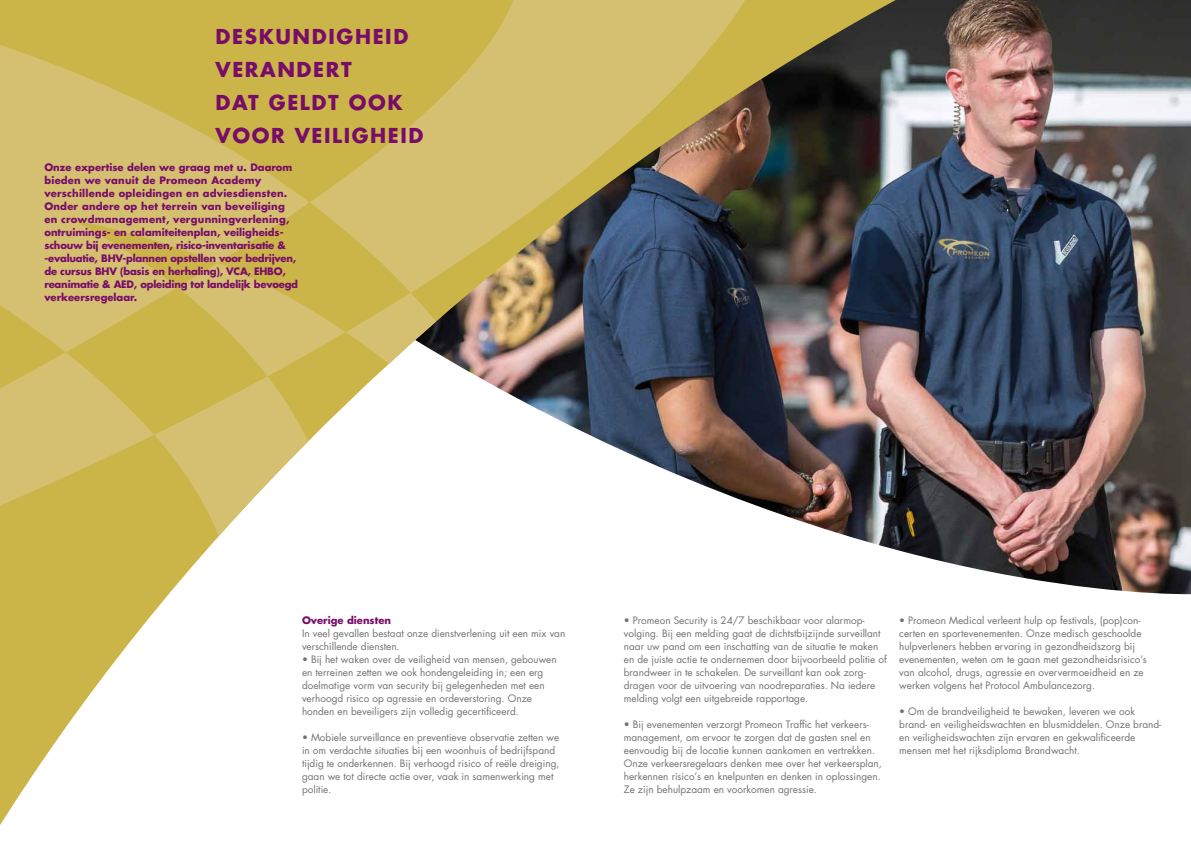
<style>
.page{position:relative;width:1191px;height:842px;background:#fff}
.page>*{position:absolute;margin:0;border:0;box-sizing:border-box;transform-origin:0 0}
.t1{font:700 20px/33px "Futura LT";letter-spacing:.08em;color:#780d69}
.t2{font:10px/13px "Futura LT";color:#707172}
.t3{font:700 10px/13px "Futura LT";letter-spacing:.02em;color:#780d69}
.t4{font:700 10px/13px "Futura LT";color:#780d69}
</style>
<div class="page">
<img style="left:985px;top:0;width:206px;height:594px">
<img style="left:154px;top:0;width:831px;height:571px">
<svg style="left:0;top:376px;width:400px;height:449px"></svg>
<svg style="left:0;top:293px;width:178px;height:59px;background:#d0ba5c"></svg>
<svg style="left:346px;top:293px;width:198px;height:218px"></svg>
<svg style="left:178px;top:293px;width:168px;height:83px;background:#d0b95b"></svg>
<svg style="left:0;top:352px;width:154px;height:165px;background:#d0ba5e"></svg>
<svg style="left:0;top:0;width:780px;height:293px;background:#bca85b"></svg>
<h1 class="t1" style="left:215px;top:20px;width:208px">Deskundigheid verandert<br>Dat geldt ook voor veiligheid</h1>
<p class="t3" style="left:44px;top:160px;width:253px">Onze expertise delen we graag met u. Daarom bieden we vanuit de Promeon Academy verschillende opleidingen en adviesdiensten.<br>Onder andere op het terrein van beveiliging en crowdmanagement, vergunningverlening, ontruimings- en calamiteitenplan, veiligheids&shy;schouw bij evenementen, risico-inventarisatie &amp; -evaluatie, BHV-plannen opstellen voor bedrijven, de cursus BHV (basis en herhaling), VCA</p>
<p class="t4" style="left:44px;top:264px;width:255px;text-indent:203px">, EH BO, reanimatie &amp; AE D, opleiding tot landelijk bevoegd verkeersregelaar.</p>
<p class="t4" style="left:302px;top:614px;width:91px">Overige diensten</p>
<p class="t2" style="left:302px;top:627px;width:265px">In veel gevallen bestaat onze dienstverlening uit een mix van verschillende diensten.</p>
<p class="t2" style="left:302px;top:653px;width:256px">• Bij het waken over de veiligheid van mensen, gebouwen en terreinen zetten we ook hondengeleiding in; een erg doelmatige vorm van security bij gelegenheden met een verhoogd risico op agressie en ordeverstoring. Onze honden en beveiligers zijn volledig gecertificeerd.</p>
<p class="t2" style="left:302px;top:731px;width:259px">• Mobiele surveillance en preventieve observatie zetten we in om verdachte situaties bij een woonhuis of bedrijfspand tijdig te onderkennen. Bij verhoogd risico of reële dreiging, gaan we tot directe actie over, vaak in samenwerking met politie.</p>
<p class="t2" style="left:624px;top:614px;width:264px">• Promeon Security is 24/7 beschikbaar voor alarmop&shy;volging. Bij een melding gaat de dichtstbijzijnde surveillant naar uw pand om een inschatting van de situatie te maken en de juiste actie te ondernemen door bijvoorbeeld politie of brandweer in te schakelen. De surveillant kan ook zorg&shy;dragen voor de uitvoering van noodreparaties. Na iedere melding volgt een uitgebreide rapportage.</p>
<p class="t2" style="left:624px;top:718px;width:259px">• Bij evenementen verzorgt Promeon Traffic het verkeers&shy;management, om ervoor te zorgen dat de gasten snel en eenvoudig bij de locatie kunnen aankomen en vertrekken.<br>Onze verkeersregelaars denken mee over het verkeersplan, herkennen risico’s en knelpunten en denken in oplossingen.<br>Ze zijn behulpzaam en voorkomen agressie.</p>
<p class="t2" style="left:899px;top:614px;width:249px">• Promeon Medical verleent hulp op festivals, (pop)con&shy;certen en sportevenementen. Onze medisch geschoolde hulpverleners hebben ervaring in gezondheidszorg bij evenementen, weten om te gaan met gezondheidsrisico’s van alcohol, drugs, agressie en oververmoeidheid en ze werken volgens het Protocol Ambulancezorg.</p>
<p class="t2" style="left:899px;top:705px;width:263px">• Om de brandveiligheid te bewaken, leveren we ook brand- en veiligheidswachten en blusmiddelen. Onze brand&shy;en veiligheidswachten zijn ervaren en gekwalificeerde mensen met het rijksdiploma Brandwacht.</p>
</div>
